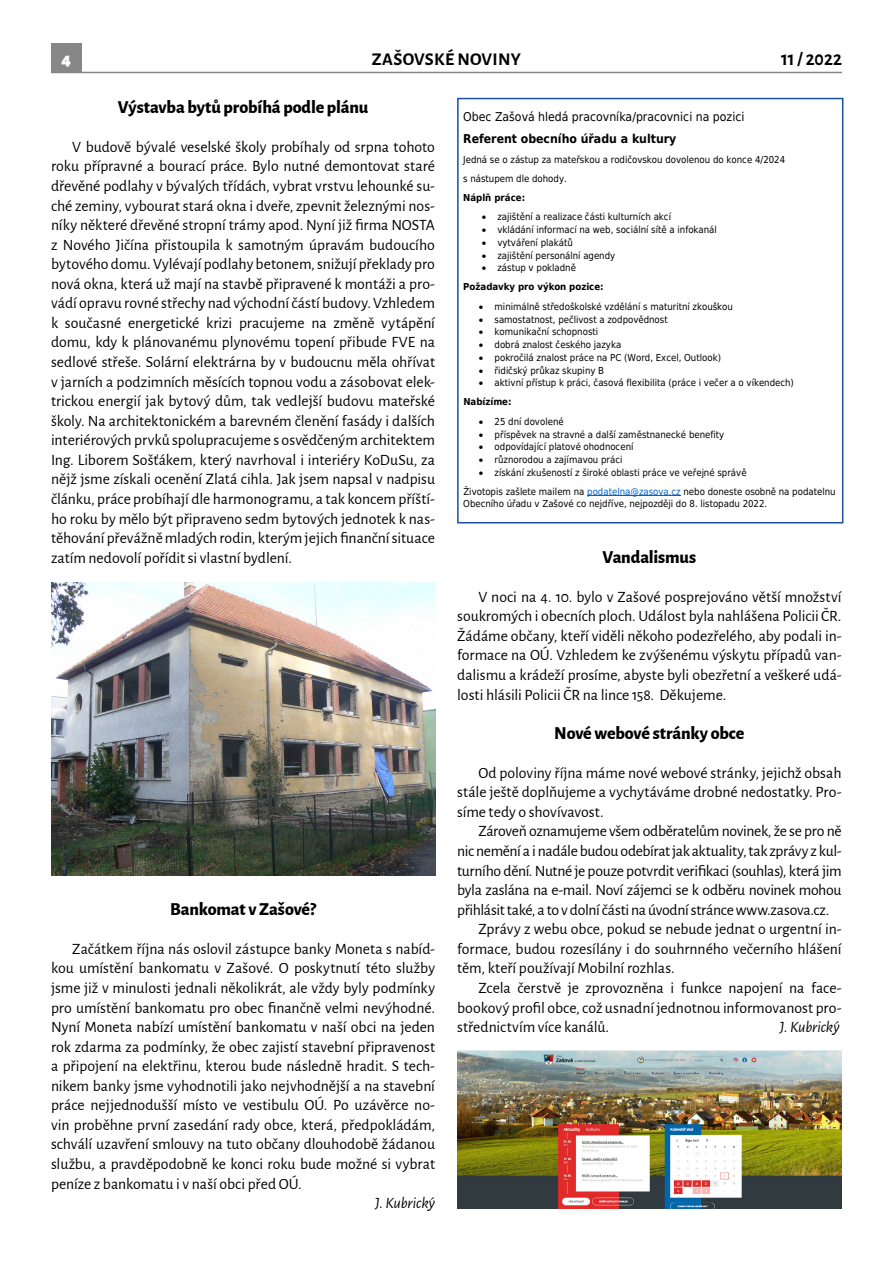
<style>
.page{position:relative;width:893px;height:1263px;background:#fff}
.page>*{position:absolute;margin:0;border:0;box-sizing:border-box;transform-origin:0 0}
.t1{font:800 18px "Alegreya Sans";letter-spacing:-.01em;color:#000}
.t2{font:700 18px "Alegreya Sans";letter-spacing:.015em;color:#000}
.t3{font:900 18px "Alegreya Sans";color:#fff}
.t4{font:15.75px/19.5px "Alegreya Sans";letter-spacing:-.005em;color:#000;text-align:justify}
.t5{font:15.75px "Alegreya Sans";letter-spacing:-.025em;color:#000}
.t6{font:italic 15.75px "Alegreya Sans";letter-spacing:-.005em;color:#000}
.t7{font:12.15px "DejaVu Sans Condensed";color:#000}
.t8{font:700 12.15px "DejaVu Sans Condensed";color:#000}
.t9{font:9.6px/19px "DejaVu Sans Condensed";color:#000}
.t10{font:700 9.6px/18.9px "DejaVu Sans Condensed";color:#000}
.s1{font-weight:400}
.s2{font-weight:700}
.s3{color:#0563c1}
</style>
<div class="page">
<div style="left:51px;top:43px;width:31px;height:30px;background:#878787"></div>
<hr style="left:51px;top:72px;width:791px;height:1px;background:#878787">
<img style="left:51px;top:582px;width:385px;height:293px">
<hr style="left:587px;top:495px;width:94px;height:1px;background:#0563c1">
<div style="left:457px;top:98px;width:386px;height:425px;border:2px solid #1951a0"></div>
<img style="left:457px;top:1051px;width:385px;height:157px">
<p class="t3" style="left:62px;top:45px;width:11px">4</p>
<p class="t2" style="left:372px;top:46px;width:151px">ZAŠOVSKÉNOVINY</p>
<p class="t2" style="left:781px;top:46px;width:62px">11 / 2022</p>
<p class="t1" style="left:118px;top:93px;width:252px">Výstavba bytů probíhá podle plánu</p>
<p class="t4" style="left:51px;top:136px;width:386px;text-indent:21px">V budově bývalé veselské školy probíhaly od srpna tohoto roku přípravné a bourací práce. Bylo nutné demontovat staré dřevěné podlahy v bývalých třídách, vybrat vrstvu lehounké su&shy;ché zeminy, vybourat stará okna i dveře, zpevnit železnými nos&shy;níky některé dřevěné stropní trámy apod. Nyní již firma NOSTA z Nového Jičína přistoupila k samotným úpravám budoucího bytového domu. Vylévají podlahy betonem, snižují překlady pro nová okna, která už mají na stavbě připravené k montáži a pro&shy;vádí opravu rovné střechy nad východní částí budovy. Vzhledem k současné energetické krizi pracujeme na změně vytápění domu, kdy k plánovanému plynovému topení přibude FVE na sedlové střeše. Solární elektrárna by v budoucnu měla ohřívat v jarních a podzimních měsících topnou vodu a zásobovat elek&shy;trickou energií jak bytový dům, tak vedlejší budovu mateřské školy. Na architektonickém a barevném členění fasády i dalších interiérových prvků spolupracujeme s osvědčeným architektem Ing. Liborem Sošťákem, který navrhoval i interiéry KoDuSu, za nějž jsme získali ocenění Zlatá cihla. Jak jsem napsal v nadpisu článku, práce probíhají dle harmonogramu, a tak koncem příští&shy;ho roku by mělo být připraveno sedm bytových jednotek k nas&shy;těhování převážně mladých rodin, kterým jejich finanční situace zatím nedovolí pořídit si vlastní bydlení.</p>
<p class="t7" style="left:463px;top:106px;width:283px">Obec Zašová hledá pracovníka/pracovnici na pozici</p>
<p class="t8" style="left:463px;top:129px;width:215px">Referent obecního úřadu a kultury</p>
<p class="t9" style="left:463px;top:150px;width:324px">Jedná se o zástup za mateřskou a rodičovskou dovolenou do konce 4/2024 s nástupem dle dohody.</p>
<p class="t10" style="left:463px;top:187px;width:63px">Náplň práce:</p>
<p class="t9" style="left:482px;top:207px;width:191px">• zajištění a realizace části kulturních akcí</p>
<p class="t9" style="left:482px;top:220px;width:237px">• vkládání informací na web, sociální sítě a infokanál</p>
<p class="t9" style="left:482px;top:233px;width:93px">• vytváření plakátů</p>
<p class="t9" style="left:482px;top:245px;width:135px">• zajištění personální agendy</p>
<p class="t10" style="left:463px;top:258px;width:142px;text-indent:19px">• <span class="s1">zástup v pokladně<br></span>Požadavky pro výkon pozice:</p>
<p class="t9" style="left:479px;top:297px;width:256px">• minimálně středoškolské vzdělání s maturitní zkouškou</p>
<p class="t9" style="left:479px;top:309px;width:190px">• samostatnost, pečlivost a zodpovědnost</p>
<p class="t9" style="left:479px;top:322px;width:121px">• komunikační schopnosti</p>
<p class="t9" style="left:479px;top:335px;width:144px">• dobrá znalost českého jazyka</p>
<p class="t9" style="left:479px;top:348px;width:244px">• pokročilá znalost práce na PC (Word, Excel, Outlook)</p>
<p class="t9" style="left:479px;top:360px;width:127px">• řidičský průkaz skupiny B</p>
<p class="t9" style="left:463px;top:373px;width:332px;text-indent:16px">• aktivní přístup k práci, časová flexibilita (práce i večer a o víkendech)<br><span class="s2">Nabízíme:</span></p>
<p class="t9" style="left:479px;top:412px;width:86px">• 25 dní dovolené</p>
<p class="t9" style="left:479px;top:424px;width:247px">• příspěvek na stravné a další zaměstnanecké benefity</p>
<p class="t9" style="left:479px;top:437px;width:156px">• odpovídající platové ohodnocení</p>
<p class="t9" style="left:479px;top:450px;width:145px">• různorodou a zajímavou práci</p>
<p class="t9" style="left:463px;top:463px;width:374px;text-indent:16px">• získání zkušeností z široké oblasti práce ve veřejné správě<br>Životopis zašlete mailem na <span class="s3">podatelna@zasova.cz</span> nebo doneste osobně na podatelnu</p>
<p class="t9" style="left:463px;top:493px;width:306px">Obecního úřadu v Zašové co nejdříve, nejpozději do 8. listopadu 2022.</p>
<p class="t1" style="left:603px;top:543px;width:95px">Vandalismus</p>
<p class="t4" style="left:457px;top:586px;width:386px;text-indent:21px">V noci na 4. 10. bylo v Zašové posprejováno větší množství soukromých i obecních ploch. Událost byla nahlášena Policii ČR.<br>Žádáme občany, kteří viděli někoho podezřelého, aby podali in&shy;formace na OÚ. Vzhledem ke zvýšenému výskytu případů van&shy;dalismu a krádeží prosíme, abyste byli obezřetní a veškeré udá&shy;losti hlásili Policii ČR na lince 158. Děkujeme.</p>
<p class="t1" style="left:554px;top:719px;width:192px">Nové webové stránky obce</p>
<p class="t4" style="left:457px;top:762px;width:386px;text-indent:21px">Od poloviny října máme nové webové stránky, jejichž obsah stále ještě doplňujeme a vychytáváme drobné nedostatky. Pro&shy;síme tedy o shovívavost.</p>
<p class="t5" style="left:478px;top:821px;width:365px">Zároveň oznamujeme všem odběratelům novinek, že se pro ně</p>
<p class="t5" style="left:457px;top:840px;width:386px">nic nemění a i nadále budou odebírat jak aktuality, tak zprávy z kul-</p>
<p class="t4" style="left:457px;top:860px;width:386px">turního dění. Nutné je pouze potvrdit verifikaci (souhlas), která jim</p>
<p class="t4" style="left:457px;top:880px;width:386px">byla zaslána na e-mail. Noví zájemci se k odběru novinek mohou</p>
<p class="t4" style="left:457px;top:899px;width:374px">přihlásit také, a to v dolní části na úvodní stránce www.zasova.cz.</p>
<p class="t4" style="left:478px;top:919px;width:365px">Zprávy z webu obce, pokud se nebude jednat o urgentní in-</p>
<p class="t4" style="left:457px;top:938px;width:386px">formace, budou rozesílány i do souhrnného večerního hlášení</p>
<p class="t4" style="left:457px;top:958px;width:219px">těm, kteří používají Mobilní rozhlas.</p>
<p class="t4" style="left:478px;top:977px;width:365px">Zcela čerstvě je zprovozněna i funkce napojení na face-</p>
<p class="t4" style="left:457px;top:997px;width:386px">bookový profil obce, což usnadní jednotnou informovanost pro-</p>
<p class="t4" style="left:457px;top:1016px;width:153px">střednictvím více kanálů.</p>
<p class="t6" style="left:780px;top:1016px;width:61px">J. Kubrický</p>
<p class="t1" style="left:170px;top:895px;width:147px">Bankomat v Zašové?</p>
<p class="t4" style="left:51px;top:938px;width:386px;text-indent:21px">Začátkem října nás oslovil zástupce banky Moneta s nabíd&shy;kou umístění bankomatu v Zašové. O poskytnutí této služby jsme již v minulosti jednali několikrát, ale vždy byly podmínky pro umístění bankomatu pro obec finančně velmi nevýhodné.<br>Nyní Moneta nabízí umístění bankomatu v naší obci na jeden rok zdarma za podmínky, že obec zajistí stavební připravenost a připojení na elektřinu, kterou bude následně hradit. S tech&shy;nikem banky jsme vyhodnotili jako nejvhodnější a na stavební práce nejjednodušší místo ve vestibulu OÚ. Po uzávěrce no&shy;vin proběhne první zasedání rady obce, která, předpokládám, schválí uzavření smlouvy na tuto občany dlouhodobě žádanou službu, a pravděpodobně ke konci roku bude možné si vybrat peníze z bankomatu i v naší obci před OÚ.</p>
<p class="t6" style="left:375px;top:1192px;width:61px">J. Kubrický</p>
</div>
